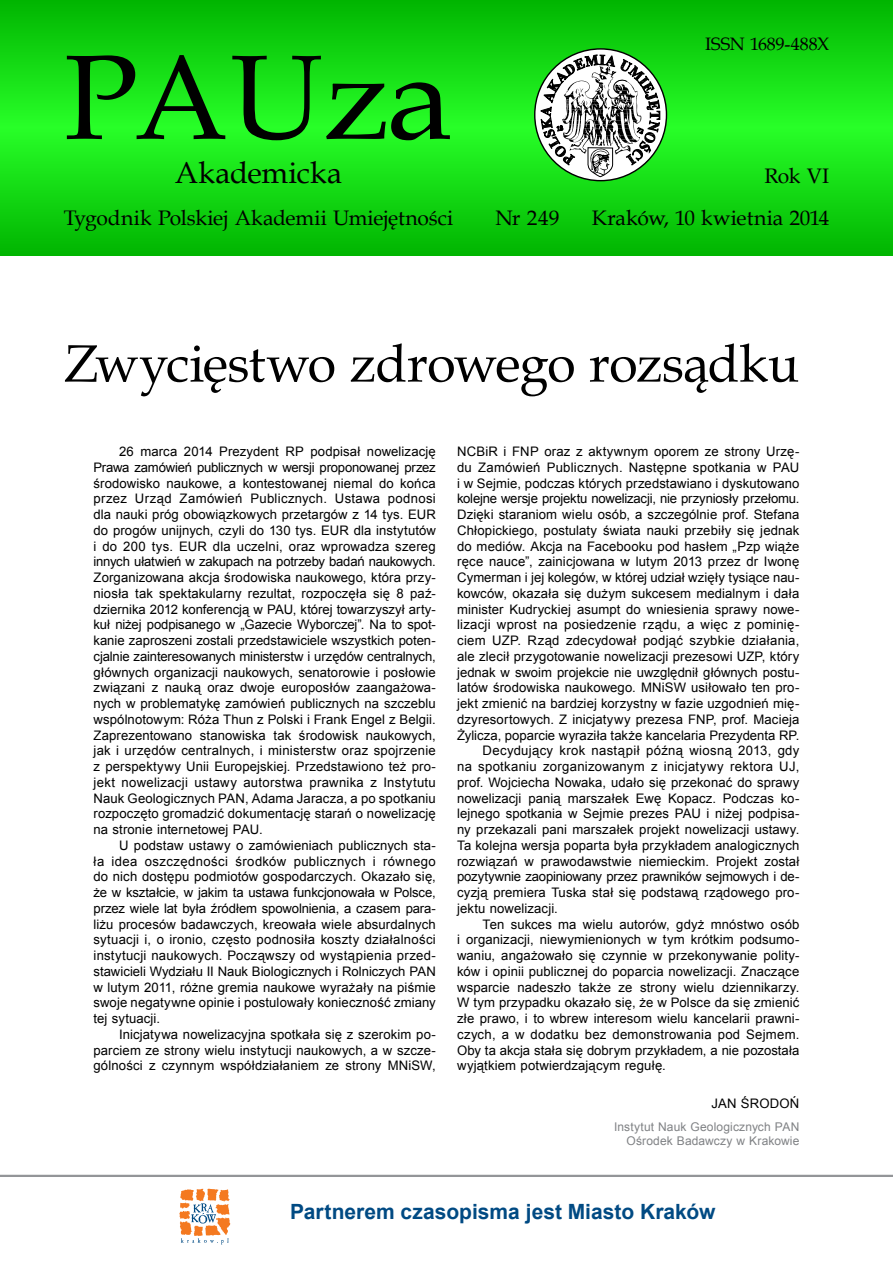
<style>
.page{position:relative;width:893px;height:1263px;background:#fff}
.page>*{position:absolute;margin:0;border:0;box-sizing:border-box;transform-origin:0 0}
.t1{font:120px "Book Antiqua";letter-spacing:-.01em;color:#000}
.t2{font:52.5px "Book Antiqua";letter-spacing:-.015em;color:#000}
.t3{font:30px "Book Antiqua";color:#000}
.t4{font:21px/41.4px "Book Antiqua";letter-spacing:-.005em;color:#000;text-align:right}
.t5{font:700 21px "Arial";color:#004a83}
.t6{font:18px "Book Antiqua";letter-spacing:-.005em;color:#000}
.t7{font:13.2px/15.8px "Arial";letter-spacing:.01em;color:#000;text-align:justify}
.t8{font:13.2px "Arial";letter-spacing:-.015em;color:#000}
.t9{font:13.2px "Arial";letter-spacing:-.02em;color:#000}
.t10{font:12px/14.4px "Arial";letter-spacing:.015em;color:#808285;text-align:right}
</style>
<div class="page">
<svg style="left:0;top:0;width:893px;height:255px;background:#13d813"></svg>
<svg style="left:535px;top:49px;width:131px;height:132px"></svg>
<svg style="left:540px;top:46px;width:120px;height:131px"></svg>
<hr style="left:0;top:1175px;width:893px;height:2px;background:#939598">
<svg style="left:179px;top:1189px;width:51px;height:55px"></svg>
<h1 class="t1" style="left:64px;top:14px;width:390px">PAUza</h1>
<h3 class="t3" style="left:175px;top:152px;width:169px">Akademicka</h3>
<h3 class="t4" style="left:64px;top:197px;width:391px">Tygodnik Polskiej Akademii Umiejętności</h3>
<h3 class="t4" style="left:495px;top:197px;width:65px">Nr 249</h3>
<h3 class="t6" style="left:705px;top:32px;width:126px">ISSN 1689-488X</h3>
<h3 class="t4" style="left:592px;top:155px;width:239px">Rok VI<br>Kraków, 10 kwietnia 2014</h3>
<h2 class="t2" style="left:64px;top:327px;width:737px">Zwycięstwo zdrowego rozsądku</h2>
<p class="t7" style="left:94px;top:444px;width:344px;text-indent:26px">26 marca 2014 Prezydent RP podpisał nowelizację Prawa zamówień publicznych w wersji proponowanej przez środowisko naukowe, a kontestowanej niemal do końca przez Urząd Zamówień Publicznych. Ustawa podnosi dla nauki próg obowiązkowych przetargów z 14 tys. EUR do progów unijnych, czyli do 130 tys. EUR dla instytutów i do 200 tys. EUR dla uczelni, oraz wprowadza szereg innych ułatwień w zakupach na potrzeby badań naukowych.<br>Zorganizowana akcja środowiska naukowego, która przy&shy;niosła tak spektakularny rezultat, rozpoczęła się 8 paź&shy;dziernika 2012 konferencją w PAU, której towarzyszył arty&shy;kuł niżej podpisanego w „Gazecie Wyborczej”. Na to spot&shy;kanie zaproszeni zostali przedstawiciele wszystkich poten&shy;cjalnie zainteresowanych ministerstw i urzędów centralnych, głównych organizacji naukowych, senatorowie i posłowie związani z nauką oraz dwoje europosłów zaangażowa&shy;nych w problematykę zamówień publicznych na szczeblu wspólnotowym: Róża Thun z Polski i Frank Engel z Belgii.<br>Zaprezentowano stanowiska tak środowisk naukowych, jak i urzędów centralnych, i ministerstw oraz spojrzenie z perspektywy Unii Europejskiej. Przedstawiono też pro&shy;jekt nowelizacji ustawy autorstwa prawnika z Instytutu Nauk Geologicznych PAN, Adama Jaracza, a po spotkaniu rozpoczęto gromadzić dokumentację starań o nowelizację na stronie internetowej PAU.</p>
<p class="t7" style="left:94px;top:837px;width:344px;text-indent:26px">U podstaw ustawy o zamówieniach publicznych sta&shy;ła idea oszczędności środków publicznych i równego do nich dostępu podmiotów gospodarczych. Okazało się, że w kształcie, w jakim ta ustawa funkcjonowała w Polsce, przez wiele lat była źródłem spowolnienia, a czasem para&shy;liżu procesów badawczych, kreowała wiele absurdalnych sytuacji i, o ironio, często podnosiła koszty działalności instytucji naukowych. Począwszy od wystąpienia przed&shy;stawicieli Wydziału II Nauk Biologicznych i Rolniczych PAN w lutym 2011, różne gremia naukowe wyrażały na piśmie swoje negatywne opinie i postulowały konieczność zmiany tej sytuacji.</p>
<p class="t7" style="left:94px;top:1026px;width:344px;text-indent:26px">Inicjatywa nowelizacyjna spotkała się z szerokim po&shy;parciem ze strony wielu instytucji naukowych, a w szcze&shy;gólności z czynnym współdziałaniem ze strony MNiSW,</p>
<p class="t7" style="left:457px;top:444px;width:344px">NCBiR i FNP oraz z aktywnym oporem ze strony Urzę-</p>
<p class="t7" style="left:457px;top:459px;width:344px">du Zamówień Publicznych. Następne spotkania w PAU</p>
<p class="t7" style="left:457px;top:475px;width:344px">i w Sejmie, podczas których przedstawiano i dyskutowano</p>
<p class="t8" style="left:457px;top:490px;width:344px">kolejne wersje projektu nowelizacji, nie przyniosły przełomu.</p>
<p class="t7" style="left:457px;top:507px;width:344px">Dzięki staraniom wielu osób, a szczególnie prof. Stefana</p>
<p class="t7" style="left:457px;top:522px;width:344px">Chłopickiego, postulaty świata nauki przebiły się jednak</p>
<p class="t7" style="left:457px;top:538px;width:344px">do mediów. Akcja na Facebooku pod hasłem „Pzp wiąże</p>
<p class="t7" style="left:457px;top:554px;width:344px">ręce nauce”, zainicjowana w lutym 2013 przez dr Iwonę</p>
<p class="t7" style="left:457px;top:570px;width:344px">Cymerman i jej kolegów, w której udział wzięły tysiące nau-</p>
<p class="t7" style="left:457px;top:585px;width:344px">kowców, okazała się dużym sukcesem medialnym i dała</p>
<p class="t7" style="left:457px;top:601px;width:344px">minister Kudryckiej asumpt do wniesienia sprawy nowe-</p>
<p class="t7" style="left:457px;top:617px;width:344px">lizacji wprost na posiedzenie rządu, a więc z pominię-</p>
<p class="t7" style="left:457px;top:633px;width:344px">ciem UZP. Rząd zdecydował podjąć szybkie działania,</p>
<p class="t7" style="left:457px;top:648px;width:344px">ale zlecił przygotowanie nowelizacji prezesowi UZP, który</p>
<p class="t7" style="left:457px;top:664px;width:344px">jednak w swoim projekcie nie uwzględnił głównych postu-</p>
<p class="t7" style="left:457px;top:680px;width:344px">latów środowiska naukowego. MNiSW usiłowało ten pro-</p>
<p class="t7" style="left:457px;top:696px;width:344px">jekt zmienić na bardziej korzystny w fazie uzgodnień mię-</p>
<p class="t7" style="left:457px;top:711px;width:344px">dzyresortowych. Z inicjatywy prezesa FNP, prof. Macieja</p>
<p class="t7" style="left:457px;top:727px;width:344px">Żylicza, poparcie wyraziła także kancelaria Prezydenta RP.</p>
<p class="t7" style="left:483px;top:743px;width:318px">Decydujący krok nastąpił późną wiosną 2013, gdy</p>
<p class="t7" style="left:457px;top:759px;width:344px">na spotkaniu zorganizowanym z inicjatywy rektora UJ,</p>
<p class="t7" style="left:457px;top:774px;width:344px">prof. Wojciecha Nowaka, udało się przekonać do sprawy</p>
<p class="t7" style="left:457px;top:790px;width:344px">nowelizacji panią marszałek Ewę Kopacz. Podczas ko-</p>
<p class="t7" style="left:457px;top:806px;width:344px">lejnego spotkania w Sejmie prezes PAU i niżej podpisa-</p>
<p class="t7" style="left:457px;top:822px;width:344px">ny przekazali pani marszałek projekt nowelizacji ustawy.</p>
<p class="t7" style="left:457px;top:837px;width:344px">Ta kolejna wersja poparta była przykładem analogicznych</p>
<p class="t7" style="left:457px;top:853px;width:344px">rozwiązań w prawodawstwie niemieckim. Projekt został</p>
<p class="t9" style="left:457px;top:868px;width:344px">pozytywnie zaopiniowany przez prawników sejmowych i de-</p>
<p class="t7" style="left:457px;top:885px;width:344px">cyzją premiera Tuska stał się podstawą rządowego pro-</p>
<p class="t7" style="left:457px;top:900px;width:102px">jektu nowelizacji.</p>
<p class="t7" style="left:483px;top:916px;width:318px">Ten sukces ma wielu autorów, gdyż mnóstwo osób</p>
<p class="t7" style="left:457px;top:932px;width:344px">i organizacji, niewymienionych w tym krótkim podsumo-</p>
<p class="t7" style="left:457px;top:948px;width:344px">waniu, angażowało się czynnie w przekonywanie polity-</p>
<p class="t7" style="left:457px;top:963px;width:344px">ków i opinii publicznej do poparcia nowelizacji. Znaczące</p>
<p class="t7" style="left:457px;top:979px;width:344px">wsparcie nadeszło także ze strony wielu dziennikarzy.</p>
<p class="t7" style="left:457px;top:995px;width:344px">W tym przypadku okazało się, że w Polsce da się zmienić</p>
<p class="t7" style="left:457px;top:1011px;width:344px">złe prawo, i to wbrew interesom wielu kancelarii prawni-</p>
<p class="t7" style="left:457px;top:1026px;width:344px">czych, a w dodatku bez demonstrowania pod Sejmem.</p>
<p class="t7" style="left:457px;top:1042px;width:344px">Oby ta akcja stała się dobrym przykładem, a nie pozostała</p>
<p class="t7" style="left:457px;top:1058px;width:210px">wyjątkiem potwierdzającym regułę.</p>
<p class="t7" style="left:711px;top:1095px;width:89px">JAN ŚRODOŃ</p>
<p class="t10" style="left:614px;top:1119px;width:187px">Instytut Nauk Geologicznych PAN<br>Ośrodek Badawczy w Krakowie</p>
<h3 class="t5" style="left:290px;top:1197px;width:427px">Partnerem czasopisma jest Miasto Kraków</h3>
</div>
